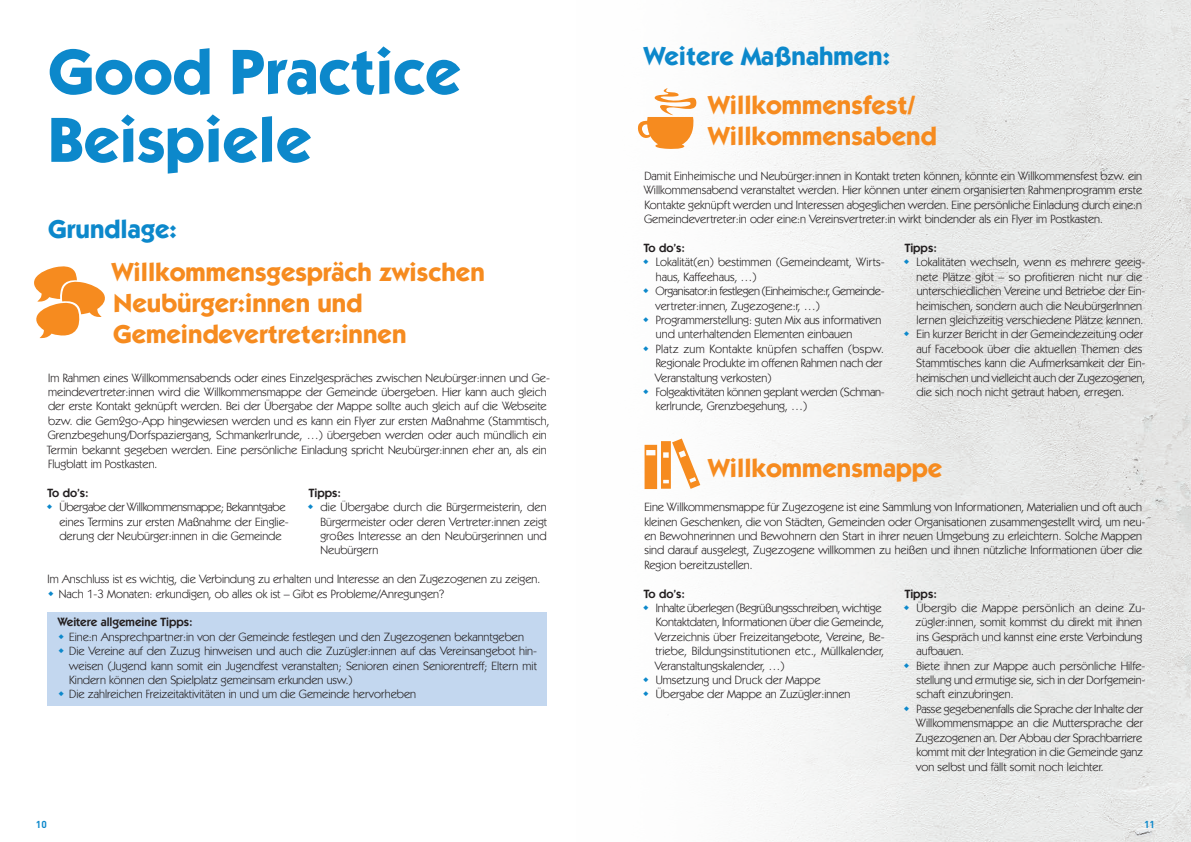
<style>
.page{position:relative;width:1191px;height:842px;background:#fff}
.page>*{position:absolute;margin:0;border:0;box-sizing:border-box;transform-origin:0 0}
.t1{font:700 64px/68px "ITC Kabel Std";color:#0c88cb}
.t2{font:700 26px/31.2px "ITC Kabel Std";color:#f68b1f}
.t3{font:700 26px "ITC Kabel Std";color:#0c88cb}
.Fließtext_neu{font:12px/14.4px "Kabel IT Cby BT";color:#231f20}
.Fließtext_neu-2{font:12px/14.4px "Kabel IT Cby BT";letter-spacing:-.025em;color:#231f20}
.Fließtext_neu-3{font:600 12px "Kabel IT Cby BT";color:#231f20}
.t4{font:700 10px "DINOT";color:#0c88cb}
</style>
<div class="page">
<img style="left:645px;top:0;width:546px;height:842px">
<div style="left:48px;top:612px;width:499px;height:94px;background:#c3d7ef"></div>
<svg style="left:637px;top:88px;width:60px;height:61px"></svg>
<svg style="left:34px;top:266px;width:71px;height:72px"></svg>
<svg style="left:644px;top:438px;width:56px;height:51px"></svg>
<svg style="left:645px;top:260px;width:3px;height:5px"></svg>
<svg style="left:645px;top:288px;width:3px;height:5px"></svg>
<svg style="left:645px;top:317px;width:3px;height:5px"></svg>
<svg style="left:645px;top:346px;width:3px;height:5px"></svg>
<svg style="left:645px;top:389px;width:3px;height:5px"></svg>
<svg style="left:904px;top:260px;width:5px;height:5px"></svg>
<svg style="left:904px;top:332px;width:5px;height:5px"></svg>
<svg style="left:645px;top:605px;width:3px;height:5px"></svg>
<svg style="left:645px;top:677px;width:3px;height:5px"></svg>
<svg style="left:645px;top:692px;width:3px;height:5px"></svg>
<svg style="left:904px;top:605px;width:5px;height:5px"></svg>
<svg style="left:904px;top:663px;width:5px;height:5px"></svg>
<svg style="left:904px;top:706px;width:5px;height:5px"></svg>
<p class="t1" style="left:48px;top:37px;width:414px">Good Practice<br>Beispiele</p>
<p class="t3" style="left:48px;top:213px;width:130px">Grundlage:</p>
<p class="t2" style="left:112px;top:256px;width:374px">Willkommensgespräch zwischen<br>Neubürger:innen und</p>
<p class="t2" style="left:113px;top:319px;width:295px">Gemeindevertreter:innen</p>
<p class="Fließtext_neu" style="left:47px;top:370px;width:504px">Im Rahmen eines Willkommensabends oder eines Einzelgespräches zwischen Neubürger:innen und Ge&shy;meindevertreter:innen wird die Willkommensmappe der Gemeinde übergeben. Hier kann auch gleich der erste Kontakt geknüpft werden. Bei der Übergabe der Mappe sollte auch gleich auf die Webseite bzw. die Gem2go-App hingewiesen werden und es kann ein Flyer zur ersten Maßnahme (Stammtisch, Grenzbegehung/Dorfspaziergang, Schmankerlrunde, …) übergeben werden oder auch mündlich ein Termin bekannt gegeben werden. Eine persönliche Einladung spricht Neubürger:innen eher an, als ein Flugblatt im Postkasten.</p>
<p class="Fließtext_neu-3" style="left:48px;top:485px;width:43px">To do’s:</p>
<p class="Fließtext_neu" style="left:59px;top:500px;width:231px">Übergabe der Willkommensmappe; Bekanntgabe eines Termins zur ersten Maßnahme der Einglie&shy;derung der Neubürger:innen in die Gemeinde</p>
<p class="Fließtext_neu-3" style="left:309px;top:485px;width:34px">Tipps:</p>
<p class="Fließtext_neu" style="left:320px;top:500px;width:228px;text-align:justify">die Übergabe durch die Bürgermeisterin, den Bürgermeister oder deren Vertreter:innen zeigt großes Interesse an den Neubürgerinnen und Neubürgern</p>
<p class="Fließtext_neu" style="left:48px;top:572px;width:494px">Im Anschluss ist es wichtig, die Verbindung zu erhalten und Interesse an den Zugezogenen zu zeigen.</p>
<p class="Fließtext_neu" style="left:59px;top:586px;width:387px">Nach 1-3 Monaten: erkundigen, ob alles ok ist – Gibt es Probleme/Anregungen?</p>
<p class="Fließtext_neu-3" style="left:58px;top:615px;width:136px">Weitere allgemeine Tipps:</p>
<p class="Fließtext_neu" style="left:69px;top:629px;width:456px">Eine:n Ansprechpartner:in von der Gemeinde festlegen und den Zugezogenen bekanntgeben</p>
<p class="Fließtext_neu" style="left:69px;top:644px;width:469px;text-align:justify">Die Vereine auf den Zuzug hinweisen und auch die Zuzügler:innen auf das Vereinsangebot hin&shy;weisen (Jugend kann somit ein Jugendfest veranstalten; Senioren einen Seniorentreff; Eltern mit Kindern können den Spielplatz gemeinsam erkunden usw.)</p>
<p class="Fließtext_neu" style="left:69px;top:687px;width:348px">Die zahlreichen Freizeitaktivitäten in und um die Gemeinde hervorheben</p>
<p class="t3" style="left:643px;top:40px;width:248px">Weitere Maßnahmen:</p>
<p class="t2" style="left:708px;top:89px;width:208px">Willkommensfest/</p>
<p class="t2" style="left:708px;top:120px;width:230px">Willkommensabend</p>
<p class="Fließtext_neu" style="left:643px;top:168px;width:500px;text-align:justify">Damit Einheimische und Neubürger:innen in Kontakt treten können, könnte ein Willkommensfest bzw. ein Willkommensabend veranstaltet werden. Hier können unter einem organisierten Rahmenprogramm erste Kontakte geknüpft werden und Interessen abgeglichen werden. Eine persönliche Einladung durch eine:n Gemeindevertreter:in oder eine:n Vereinsvertreter:in wirkt bindender als ein Flyer im Postkasten.</p>
<p class="Fließtext_neu-3" style="left:644px;top:240px;width:43px">To do’s:</p>
<p class="Fließtext_neu" style="left:656px;top:255px;width:230px">Lokalität(en) bestimmen (Gemeindeamt, Wirts&shy;haus, Kaffeehaus, …)</p>
<p class="Fließtext_neu-2" style="left:655px;top:284px;width:231px">Organisator:in festlegen (Einheimische:r, Gemeinde&shy;vertreter:innen, Zugezogene:r, …)</p>
<p class="Fließtext_neu" style="left:656px;top:312px;width:227px">Programmerstellung: guten Mix aus informativen und unterhaltenden Elementen einbauen</p>
<p class="Fließtext_neu" style="left:655px;top:341px;width:230px;text-align:justify">Platz zum Kontakte knüpfen schaffen (bspw.<br>Regionale Produkte im offenen Rahmen nach der Veranstaltung verkosten)</p>
<p class="Fließtext_neu" style="left:656px;top:384px;width:230px">Folgeaktivitäten können geplant werden (Schman&shy;kerlrunde, Grenzbegehung, …)</p>
<p class="Fließtext_neu-3" style="left:904px;top:240px;width:34px">Tipps:</p>
<p class="Fließtext_neu" style="left:916px;top:255px;width:230px">Lokalitäten wechseln, wenn es mehrere geeig&shy;nete Plätze gibt – so profitieren nicht nur die unterschiedlichen Vereine und Betriebe der Ein&shy;heimischen, sondern auch die NeubürgerInnen lernen gleichzeitig verschiedene Plätze kennen.</p>
<p class="Fließtext_neu" style="left:916px;top:327px;width:231px">Ein kurzer Bericht in der Gemeindezeitung oder auf Facebook über die aktuellen Themen des Stammtisches kann die Aufmerksamkeit der Ein&shy;heimischen und vielleicht auch der Zugezogenen, die sich noch nicht getraut haben, erregen.</p>
<p class="t2" style="left:708px;top:452px;width:236px">Willkommensmappe</p>
<p class="Fließtext_neu" style="left:644px;top:500px;width:502px">Eine Willkommensmappe für Zugezogene ist eine Sammlung von Informationen, Materialien und oft auch kleinen Geschenken, die von Städten, Gemeinden oder Organisationen zusammengestellt wird, um neu&shy;en Bewohnerinnen und Bewohnern den Start in ihrer neuen Umgebung zu erleichtern. Solche Mappen sind darauf ausgelegt, Zugezogene willkommen zu heißen und ihnen nützliche Informationen über die Region bereitzustellen.</p>
<p class="Fließtext_neu-3" style="left:644px;top:586px;width:43px">To do’s:</p>
<p class="Fließtext_neu" style="left:655px;top:600px;width:231px">Inhalte überlegen (Begrüßungsschreiben, wichtige Kontaktdaten, Informationen über die Gemeinde, Verzeichnis über Freizeitangebote, Vereine, Be&shy;triebe, Bildungsinstitutionen etc., Müllkalender, Veranstaltungskalender, …)</p>
<p class="Fließtext_neu" style="left:656px;top:672px;width:166px">Umsetzung und Druck der Mappe</p>
<p class="Fließtext_neu" style="left:656px;top:687px;width:196px">Übergabe der Mappe an Zuzügler:innen</p>
<p class="Fließtext_neu-3" style="left:904px;top:586px;width:34px">Tipps:</p>
<p class="Fließtext_neu" style="left:915px;top:600px;width:231px">Übergib die Mappe persönlich an deine Zu&shy;zügler:innen, somit kommst du direkt mit ihnen ins Gespräch und kannst eine erste Verbindung aufbauen.</p>
<p class="Fließtext_neu" style="left:916px;top:658px;width:230px;text-align:justify">Biete ihnen zur Mappe auch persönliche Hilfe&shy;stellung und ermutige sie, sich in der Dorfgemein&shy;schaft einzubringen.</p>
<p class="Fließtext_neu" style="left:915px;top:701px;width:229px;text-align:justify">Passe gegebenenfalls die Sprache der Inhalte der Willkommensmappe an die Muttersprache der Zugezogenen an. Der Abbau der Sprachbarriere kommt mit der Integration in die Gemeinde ganz von selbst und fällt somit noch leichter.</p>
<p class="t4" style="left:36px;top:817px;width:12px">10</p>
<p class="t4" style="left:1144px;top:817px;width:12px">11</p>
</div>
